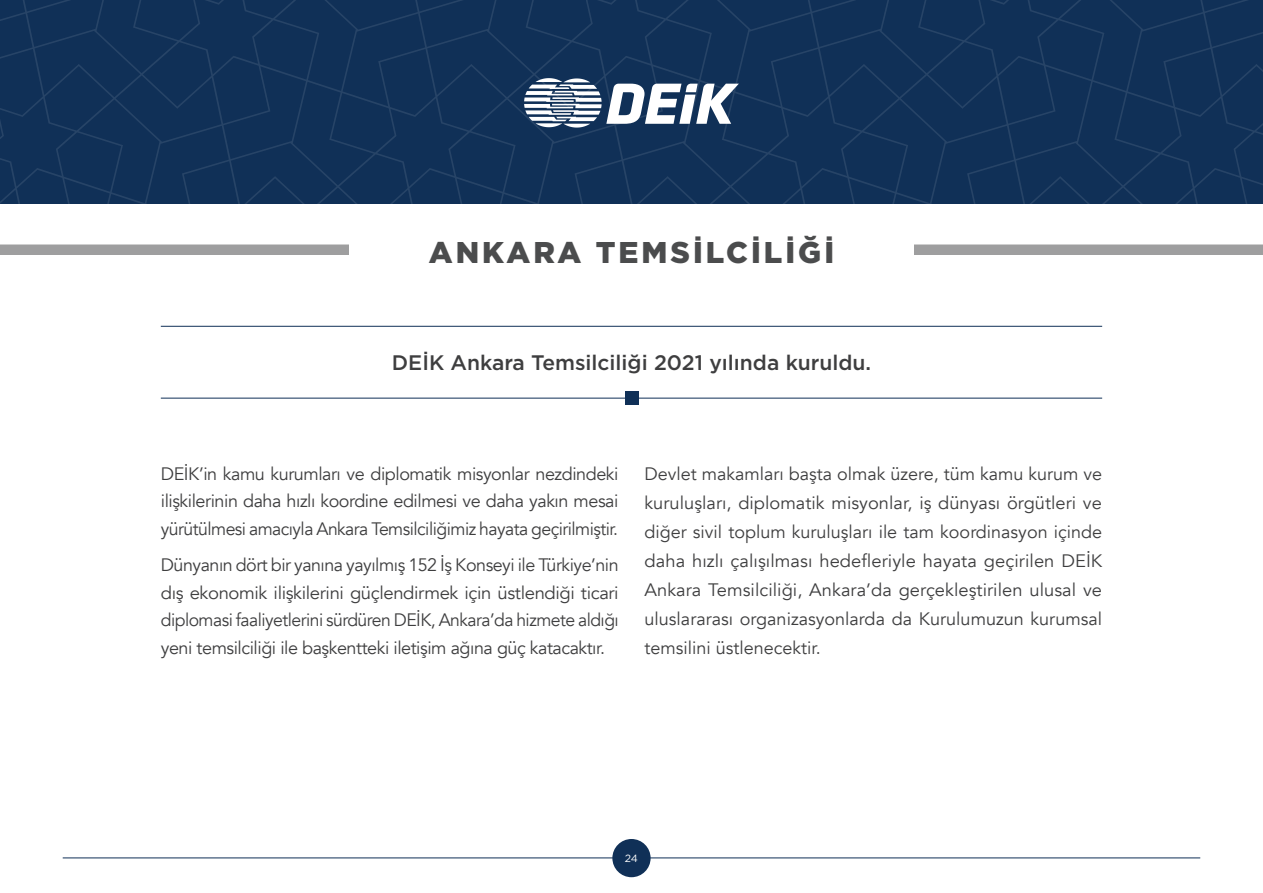
<style>
.page{position:relative;width:1263px;height:893px;background:#fff}
.page>*{position:absolute;margin:0;border:0;box-sizing:border-box;transform-origin:0 0}
.t1{font:900 30px "Gotham";letter-spacing:.1em;color:#4b4c4d}
.t2{font:500 21px "Gotham";color:#3e3e3f}
.t3{font:18px/29.1px "Avenir";letter-spacing:-.025em;color:#3e3e3f;text-align:justify}
</style>
<div class="page">
<div style="left:0;top:0;width:1262px;height:204px;background:#103057"></div>
<svg style="left:1262px;top:0;width:1px;height:204px"></svg>
<svg style="left:524px;top:78px;width:215px;height:50px"></svg>
<div style="left:0;top:244px;width:1263px;height:11px;background:#9e9e9f"></div>
<hr style="left:63px;top:858px;width:1137px;height:1px;background:#103057">
<div style="left:612px;top:839px;width:39px;height:38px;background:#103057;border-radius:50%"></div>
<div style="left:349px;top:206px;width:565px;height:91px;background:#fff"></div>
<hr style="left:161px;top:326px;width:941px;height:1px;background:#103057">
<hr style="left:161px;top:398px;width:941px;height:1px;background:#103057">
<div style="left:625px;top:392px;width:13px;height:13px;background:#103057"></div>
<p class="t1" style="left:429px;top:232px;width:407px">ANKARA TEMSİLCİLİĞİ</p>
<p class="t2" style="left:392px;top:349px;width:481px">DEİK Ankara Temsilciliği 2021 yılında kuruldu.</p>
<p class="t3" style="left:161px;top:460px;width:459px;line-height:27.6px">DEİK’in kamu kurumları ve diplomatik misyonlar nezdindeki ilişkilerinin daha hızlı koordine edilmesi ve daha yakın mesai yürütülmesi amacıyla Ankara Temsilciliğimiz hayata geçirilmiştir.</p>
<p class="t3" style="left:161px;top:551px;width:459px;line-height:27.6px">Dünyanın dört bir yanına yayılmış 152 İş Konseyi ile Türkiye’nin dış ekonomik ilişkilerini güçlendirmek için üstlendiği ticari diplomasi faaliyetlerini sürdüren DEİK, Ankara’da hizmete aldığı yeni temsilciliği ile başkentteki iletişim ağına güç katacaktır.</p>
<p class="t3" style="left:644px;top:459px;width:459px">Devlet makamları başta olmak üzere, tüm kamu kurum ve kuruluşları, diplomatik misyonlar, iş dünyası örgütleri ve diğer sivil toplum kuruluşları ile tam koordinasyon içinde daha hızlı çalışılması hedefleriyle hayata geçirilen DEİK Ankara Temsilciliği, Ankara’da gerçekleştirilen ulusal ve uluslararası organizasyonlarda da Kurulumuzun kurumsal temsilini üstlenecektir.</p>
</div>
